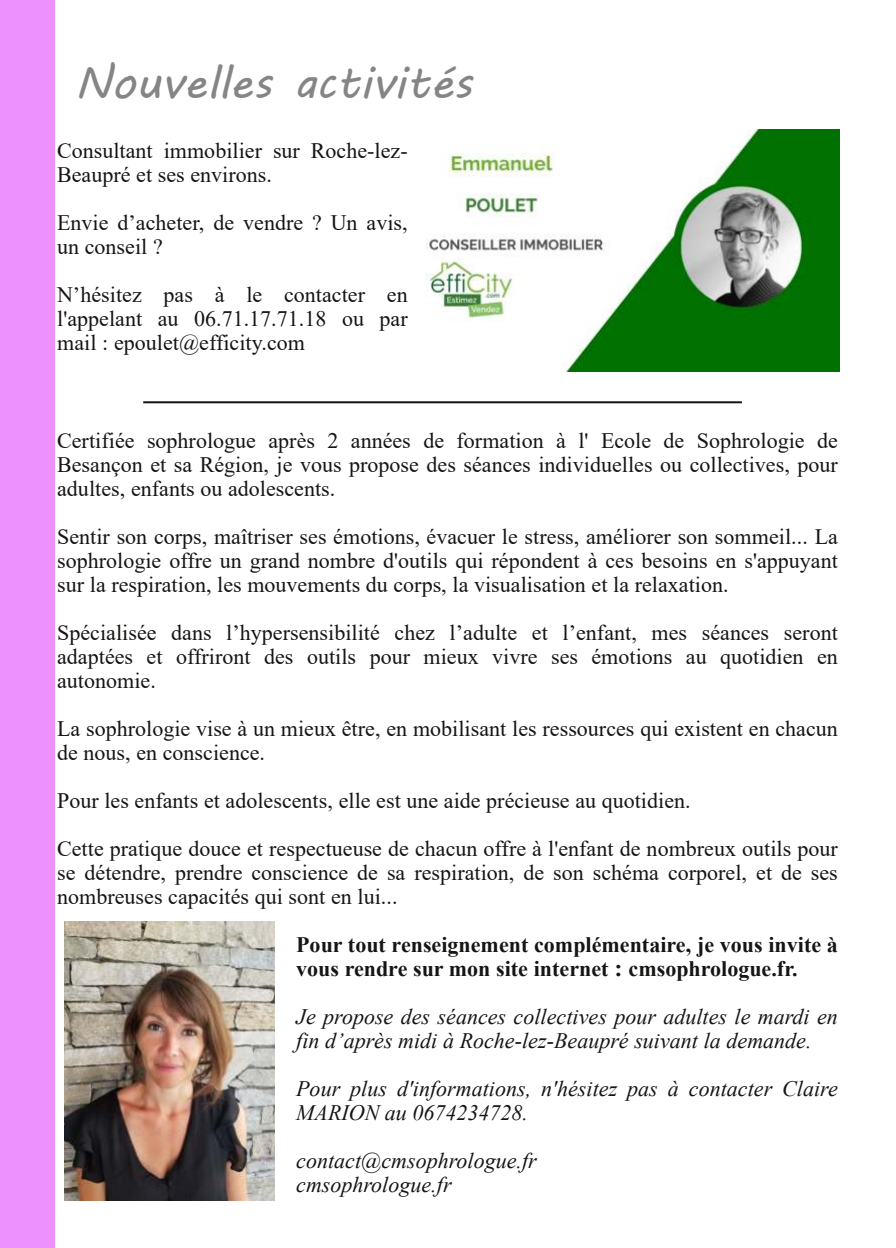
<style>
.page{position:relative;width:896px;height:1248px;background:#fff}
.page>*{position:absolute;margin:0;border:0;box-sizing:border-box;transform-origin:0 0}
.t1{font:46px "MV Boli";color:#858585}
.t2{font:22px/24px "Times New Roman";color:#171513}
.t3{font:italic 22px/24px "Times New Roman";color:#171513}
.t4{font:700 22px/24px "Times New Roman";color:#171513}
.s1{font-size:24px}
</style>
<div class="page">
<div style="left:0;top:0;width:55px;height:1246px;background:#ed91ff"></div>
<img style="left:425px;top:130px;width:414px;height:242px">
<hr style="left:143px;top:401px;width:599px;height:2px;background:#141414">
<img style="left:65px;top:921px;width:209px;height:279px">
<h1 class="t1" style="left:75px;top:51px;width:399px">Nouvelles activités</h1>
<p class="t2" style="left:57px;top:138px;width:352px">Consultant immobilier sur Roche-lez-<br>Beaupré et ses environs.</p>
<p class="t2" style="left:57px;top:210px;width:352px">Envie d’acheter, de vendre ? Un avis, un conseil ?</p>
<p class="t2" style="left:57px;top:282px;width:352px;text-align:justify">N’hésitez pas à le contacter en l'appelant au 06.71.17.71.18 ou par mail : epoulet@efficity.com</p>
<p class="t2" style="left:57px;top:427px;width:782px;text-align:justify">Certifiée sophrologue après 2 années de formation à l' Ecole de Sophrologie de Besançon et sa Région, je vous propose des séances individuelles ou collectives, pour adultes, enfants ou adolescents.</p>
<p class="t2" style="left:57px;top:523px;width:782px;text-align:justify">Sentir son corps, maîtriser ses émotions, évacuer le stress, améliorer son sommeil... La sophrologie offre un grand nombre d'outils qui répondent à ces besoins en s'appuyant sur la respiration, les mouvements du corps, la visualisation et la relaxation.</p>
<p class="t2" style="left:57px;top:619px;width:782px;text-align:justify">Spécialisée dans l’hypersensibilité chez l’adulte et l’enfant, mes séances seront adaptées et offriront des outils pour mieux vivre ses émotions au quotidien en autonomie.</p>
<p class="t2" style="left:57px;top:715px;width:782px">La sophrologie vise à un mieux être, en mobilisant les ressources qui existent en chacun de nous, en conscience.</p>
<p class="t2" style="left:57px;top:775px;width:782px;line-height:48px">Pour les enfants et adolescents, elle est une aide précieuse au quotidien.<br>Cette pratique douce et respectueuse de chacun offre à l'enfant de nombreux outils pour</p>
<p class="t2" style="left:57px;top:859px;width:782px">se détendre, prendre conscience de sa respiration, de son schéma corporel, et de ses nombreuses capacités qui sont en lui...</p>
<p class="t4" style="left:296px;top:931px;width:543px">Pour tout renseignement complémentaire, je vous invite à vous rendre sur mon site internet <span class="s1">:</span> cmsophrologue.fr.</p>
<p class="t3" style="left:296px;top:1003px;width:543px">Je propose des séances collectives pour adultes le mardi en fin d’après midi à Roche-lez-Beaupré suivant la demande.</p>
<p class="t3" style="left:296px;top:1075px;width:543px">Pour plus d'informations, n'hésitez pas à contacter Claire<br>MARION au 0674234728.</p>
<p class="t3" style="left:296px;top:1147px;width:242px">contact@cmsophrologue.fr cmsophrologue.fr</p>
</div>
